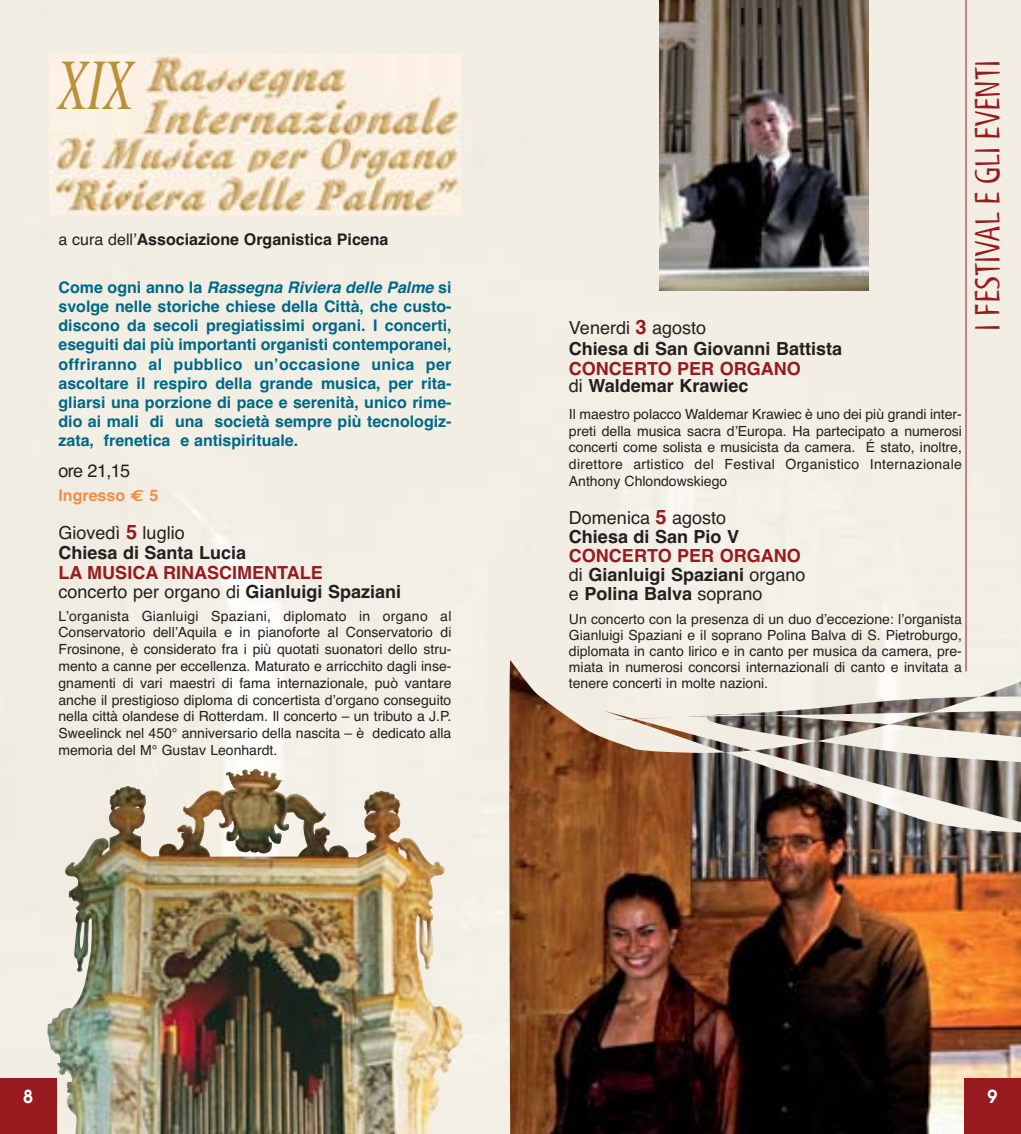
<style>
.page{position:relative;width:1021px;height:1134px;background:#fff}
.page>*{position:absolute;margin:0;border:0;box-sizing:border-box;transform-origin:0 0}
.t1{font:italic 72.6px "Times";color:#bc8f39;scale:.67 1}
.t2{font:36px "Myriad Std Tilt";color:#971b1e}
.t3{font:700 18px/19px "Helvetica";color:#231f20}
.t4{font:700 18px/18.6px "Helvetica";color:#971b1e}
.t5{font:18px "Helvetica";letter-spacing:-.035em;color:#231f20}
.t6{font:600 18px "Avant Garde";color:#fff}
.t7{font:700 16px/19.2px "Helvetica";color:#006887;text-align:justify}
.t8{font:700 16px "Helvetica";color:#231f20}
.t9{font:700 16px "Helvetica";color:#f68d49}
.t10{font:14px/16.8px "Helvetica";color:#231f20;text-align:justify}
.s1{font-weight:400}
.s2{font-style:italic}
.s3{font-family:"Euro Mono"}
.s4{font-size:20px;color:#971b1e}
.s5{font-weight:400;color:#231f20}
.s6{color:#231f20}
.s7{color:#971b1e}
</style>
<div class="page">
<img style="left:0;top:1px;width:1020px;height:1133px">
<img style="left:508px;top:658px;width:512px;height:476px">
<div style="left:0;top:1078px;width:56px;height:56px;background:#971b1e"></div>
<img style="left:49px;top:55px;width:411px;height:159px">
<img style="left:72px;top:786px;width:124px;height:80px">
<hr style="left:965px;top:1px;width:1px;height:670px;background:#971b1e">
<div style="left:964px;top:1078px;width:56px;height:56px;background:#971b1e"></div>
<img style="left:659px;top:1px;width:209px;height:289px">
<h1 class="t1" style="left:58px;top:58px;width:114px">XIX</h1>
<p class="t8" style="left:58px;top:233px;width:331px"><span class="s1">a cura dell’</span>Associazione Organistica Picena</p>
<p class="t7" style="left:58px;top:279px;width:394px">Come ogni anno la <span class="s2">Rassegna Riviera delle Palme</span> si svolge nelle storiche chiese della Città, che custo&shy;discono da secoli pregiatissimi organi. I concerti, eseguiti dai più importanti organisti contemporanei, offriranno al pubblico un’occasione unica per ascoltare il respiro della grande musica, per rita&shy;gliarsi una porzione di pace e serenità, unico rime&shy;dio ai mali di una società sempre più tecnologiz&shy;zata, frenetica e antispirituale.</p>
<p class="t5" style="left:58px;top:464px;width:73px">ore 21,15</p>
<p class="t9" style="left:58px;top:489px;width:101px">Ingresso <span class="s3">€</span> 5</p>
<p class="t3" style="left:58px;top:524px;width:189px;line-height:20.2px"><span class="s1">Giovedì</span> <span class="s4">5</span> <span class="s1">luglio<br></span>Chiesa di Santa Lucia</p>
<p class="t4" style="left:58px;top:565px;width:344px">LA MUSICA RINASCIMENTALE<br><span class="s5">concerto per organo di</span> <span class="s6">Gianluigi Spaziani</span></p>
<p class="t10" style="left:58px;top:609px;width:394px">L’organista Gianluigi Spaziani, diplomato in organo al Conservatorio dell’Aquila e in pianoforte al Conservatorio di Frosinone, è considerato fra i più quotati suonatori dello stru&shy;mento a canne per eccellenza. Maturato e arricchito dagli inse&shy;gnamenti di vari maestri di fama internazionale, può vantare anche il prestigioso diploma di concertista d’organo conseguito nella città olandese di Rotterdam. Il concerto – un tributo a J.P.<br>Sweelinck nel 450° anniversario della nascita – è dedicato alla memoria del M° Gustav Leonhardt.</p>
<p class="t3" style="left:569px;top:319px;width:275px;line-height:20.4px"><span class="s1">Venerdi</span> <span class="s4">3</span> <span class="s1">agosto<br></span>Chiesa di San Giovanni Battista</p>
<p class="t4" style="left:569px;top:362px;width:233px;line-height:16.8px">CONCERTO PER ORGANO <span class="s5">di</span> <span class="s6">Waldemar Krawiec</span></p>
<p class="t10" style="left:569px;top:407px;width:394px">Il maestro polacco Waldemar Krawiec è uno dei più grandi inter&shy;preti della musica sacra d’Europa. Ha partecipato a numerosi concerti come solista e musicista da camera. É stato, inoltre, direttore artistico del Festival Organistico Internazionale Anthony Chlondowskiego</p>
<p class="t3" style="left:569px;top:510px;width:172px"><span class="s1">Domenica</span> <span class="s4">5</span> <span class="s1">agosto<br></span>Chiesa di San Pio V</p>
<p class="t3" style="left:569px;top:548px;width:238px"><span class="s7">CONCERTO PER ORGANO </span><span class="s1">di</span> Gianluigi Spaziani <span class="s1">organo e</span> Polina Balva <span class="s1">soprano</span></p>
<p class="t10" style="left:569px;top:612px;width:394px;line-height:16px">Un concerto con la presenza di un duo d’eccezione: l’organista Gianluigi Spaziani e il soprano Polina Balva di S. Pietroburgo, diplomata in canto lirico e in canto per musica da camera, pre&shy;miata in numerosi concorsi internazionali di canto e invitata a tenere concerti in molte nazioni.</p>
<h2 class="t2" style="left:973px;top:331px;width:272px;rotate:-90deg">I FESTIVAL E GLI EVENTI</h2>
<p class="t6" style="left:23px;top:1089px;width:12px">8</p>
<p class="t6" style="left:987px;top:1089px;width:12px">9</p>
</div>
